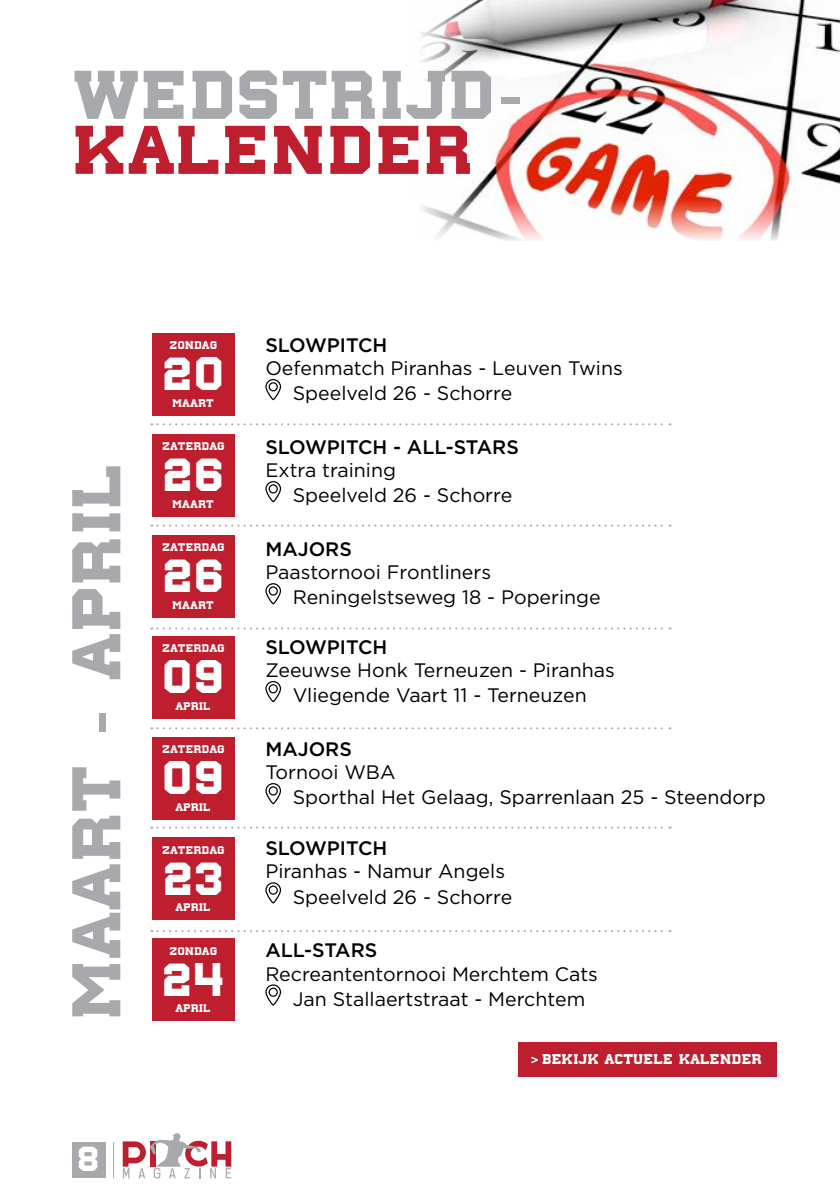
<style>
.page{position:relative;width:840px;height:1191px;background:#fff}
.page>*{position:absolute;margin:0;border:0;box-sizing:border-box;transform-origin:0 0}
.t1{font:57.8px "nebraska";color:#a7a9ac}
.t2{font:57.8px "nebraska";color:#be1e2d}
.t3{font:39.2px "nebraska";color:#fff}
.t4{font:28.8px "nebraska";color:#fff}
.t5{font:19.6px/25.2px "Gotham";color:#000}
.t6{font:500 19.6px "Gotham";color:#000}
.t7{font:12px "nebraska";color:#fff}
.t8{font:9.4px "nebraska";color:#fff}
.s1{font-family:"Rockwell";font-weight:700}
</style>
<div class="page">
<img style="left:421px;top:0;width:418px;height:241px">
<svg style="left:123px;top:1133px;width:108px;height:45px"></svg>
<div style="left:72px;top:1141px;width:34px;height:36px;background:#a7a9ac"></div>
<hr style="left:113px;top:1142px;width:1px;height:36px;background:#a7a9ac">
<svg style="left:265px;top:379px;width:16px;height:21px"></svg>
<svg style="left:265px;top:481px;width:16px;height:21px"></svg>
<svg style="left:265px;top:583px;width:16px;height:21px"></svg>
<svg style="left:265px;top:783px;width:16px;height:21px"></svg>
<svg style="left:265px;top:681px;width:16px;height:21px"></svg>
<svg style="left:265px;top:882px;width:16px;height:21px"></svg>
<svg style="left:265px;top:984px;width:16px;height:21px"></svg>
<div style="left:152px;top:333px;width:82px;height:83px;background:#be1e2d"></div>
<div style="left:152px;top:434px;width:82px;height:82px;background:#be1e2d"></div>
<div style="left:152px;top:535px;width:82px;height:82px;background:#be1e2d"></div>
<div style="left:152px;top:636px;width:82px;height:82px;background:#be1e2d"></div>
<div style="left:152px;top:737px;width:82px;height:82px;background:#be1e2d"></div>
<div style="left:152px;top:837px;width:82px;height:83px;background:#be1e2d"></div>
<div style="left:152px;top:938px;width:82px;height:83px;background:#be1e2d"></div>
<svg style="left:151px;top:423px;width:519px;height:2px"></svg>
<svg style="left:151px;top:524px;width:519px;height:2px"></svg>
<svg style="left:151px;top:627px;width:519px;height:2px"></svg>
<svg style="left:151px;top:727px;width:519px;height:2px"></svg>
<svg style="left:151px;top:826px;width:519px;height:2px"></svg>
<svg style="left:151px;top:930px;width:519px;height:2px"></svg>
<div style="left:517px;top:1042px;width:258px;height:34px;background:#be1e2d"></div>
<h1 class="t1" style="left:72px;top:69px;width:454px">WEDSTRIJD-</h1>
<h1 class="t2" style="left:72px;top:124px;width:402px">KALENDER</h1>
<h1 class="t1" style="left:70px;top:1020px;width:558px;rotate:-90deg">MAART - APRIL</h1>
<h3 class="t4" style="left:77px;top:1146px;width:25px">8</h3>
<p class="t8" style="left:169px;top:341px;width:49px">ZONDAG</p>
<h2 class="t3" style="left:161px;top:356px;width:65px">20</h2>
<p class="t8" style="left:172px;top:399px;width:43px">MAART</p>
<p class="t8" style="left:162px;top:442px;width:64px">ZATERDAG</p>
<h2 class="t3" style="left:161px;top:457px;width:65px">26</h2>
<p class="t8" style="left:172px;top:500px;width:43px">MAART</p>
<p class="t8" style="left:162px;top:543px;width:64px">ZATERDAG</p>
<h2 class="t3" style="left:161px;top:558px;width:65px">26</h2>
<p class="t8" style="left:172px;top:600px;width:43px">MAART</p>
<p class="t8" style="left:162px;top:644px;width:64px">ZATERDAG</p>
<h2 class="t3" style="left:161px;top:659px;width:65px">09</h2>
<p class="t8" style="left:175px;top:701px;width:37px">APRIL</p>
<p class="t8" style="left:162px;top:745px;width:64px">ZATERDAG</p>
<h2 class="t3" style="left:161px;top:760px;width:65px">09</h2>
<p class="t8" style="left:175px;top:802px;width:37px">APRIL</p>
<p class="t8" style="left:162px;top:845px;width:64px">ZATERDAG</p>
<h2 class="t3" style="left:162px;top:860px;width:64px">23</h2>
<p class="t8" style="left:175px;top:903px;width:37px">APRIL</p>
<p class="t8" style="left:169px;top:946px;width:49px">ZONDAG</p>
<h2 class="t3" style="left:161px;top:961px;width:66px">24</h2>
<p class="t8" style="left:175px;top:1004px;width:37px">APRIL</p>
<p class="t6" style="left:265px;top:332px;width:123px">SLOWPITCH</p>
<p class="t5" style="left:292px;top:355px;width:331px;text-indent:-27px">Oefenmatch Piranhas - Leuven Twins<br>Speelveld 26 - Schorre</p>
<p class="t6" style="left:265px;top:434px;width:255px">SLOWPITCH - ALL-STARS</p>
<p class="t5" style="left:292px;top:457px;width:221px;text-indent:-27px">Extra training<br>Speelveld 26 - Schorre</p>
<p class="t6" style="left:265px;top:536px;width:88px">MAJORS</p>
<p class="t5" style="left:292px;top:559px;width:309px;text-indent:-27px">Paastornooi Frontliners<br>Reningelstseweg 18 - Poperinge</p>
<p class="t6" style="left:265px;top:634px;width:123px">SLOWPITCH</p>
<p class="t5" style="left:265px;top:657px;width:351px;text-align:center">Zeeuwse Honk Terneuzen - Piranhas<br>Vliegende Vaart 11 - Terneuzen</p>
<p class="t6" style="left:265px;top:736px;width:88px">MAJORS</p>
<p class="t5" style="left:292px;top:759px;width:474px;text-indent:-27px">Tornooi WBA<br>Sporthal Het Gelaag, Sparrenlaan 25 - Steendorp</p>
<p class="t6" style="left:265px;top:835px;width:123px">SLOWPITCH</p>
<p class="t5" style="left:292px;top:858px;width:221px;text-indent:-27px">Piranhas - Namur Angels<br>Speelveld 26 - Schorre</p>
<p class="t6" style="left:265px;top:937px;width:113px">ALL-STARS</p>
<p class="t5" style="left:292px;top:960px;width:306px;text-indent:-27px">Recreantentornooi Merchtem Cats<br>Jan Stallaertstraat - Merchtem</p>
<p class="t7" style="left:530px;top:1054px;width:233px"><span class="s1">&gt;</span> BEKIJK ACTUELE KALENDER</p>
</div>
